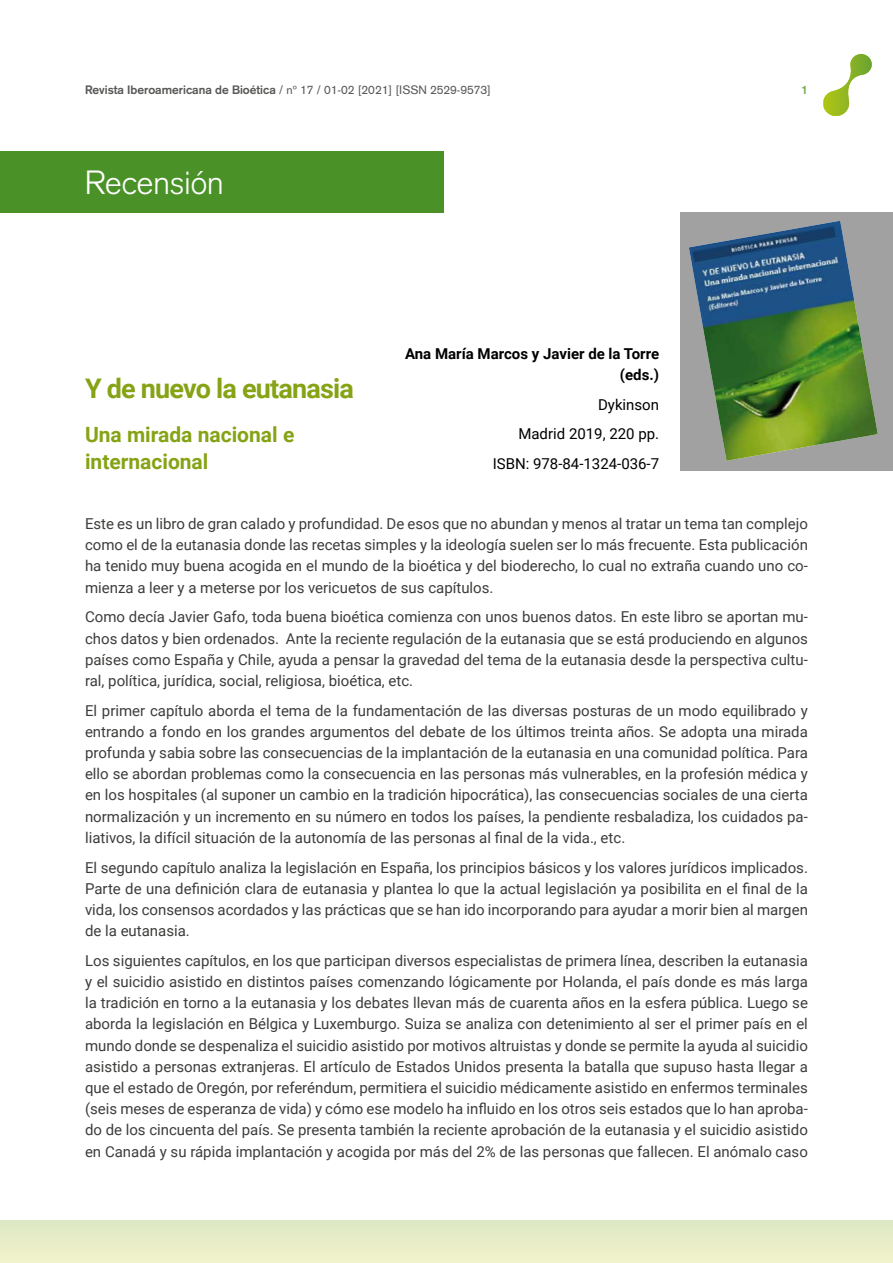
<style>
.page{position:relative;width:893px;height:1263px;background:#fff}
.page>*{position:absolute;margin:0;border:0;box-sizing:border-box;transform-origin:0 0}
.t1{font:300 33px "Akzidenz Grotesk";color:#fff}
._1__Epígrafe{font:700 27px "Roboto";letter-spacing:-.03em;color:#86a315}
._1__Epígrafe-2{font:700 21px/27px "Roboto";color:#86a315}
.t2{font:15px/21.1px "Roboto";color:#3c3c3b;text-align:justify}
.t3{font:15px "Roboto";color:#000}
.t4{font:700 15px/21px "Roboto";color:#000;text-align:right}
.t5{font:12px "Akzidenz Grotesk";color:#575756}
.t6{font:700 12px "Akzidenz Grotesk";color:#74a54c}
.s1{font-weight:700}
</style>
<div class="page">
<div style="left:0;top:1220px;width:893px;height:43px;background:#e7edc8"></div>
<svg style="left:823px;top:54px;width:49px;height:62px"></svg>
<div style="left:680px;top:213px;width:213px;height:258px;background:#a1a1a1"></div>
<div style="left:0;top:151px;width:444px;height:62px;background:#4a9228"></div>
<img style="left:689px;top:221px;width:189px;height:240px">
<p class="t5" style="left:85px;top:83px;width:407px"><span class="s1">Revista Iberoamericana de Bioética</span> / nº 17 / 01-02 [2021] [ISSN 2529-9573]</p>
<p class="t6" style="left:801px;top:83px;width:8px">1</p>
<p class="t1" style="left:85px;top:163px;width:140px">Recensión</p>
<p class="_1__Epígrafe" style="left:85px;top:369px;width:270px">Y de nuevo la eutanasia</p>
<p class="_1__Epígrafe-2" style="left:85px;top:420px;width:211px">Una mirada nacional e internacional</p>
<p class="t4" style="left:405px;top:343px;width:255px">Ana María Marcos y Javier de la Torre (eds.)</p>
<p class="t3" style="left:598px;top:394px;width:63px">Dykinson</p>
<p class="t3" style="left:518px;top:423px;width:142px">Madrid 2019, 220 pp.</p>
<p class="t3" style="left:493px;top:453px;width:168px">ISBN: 978-84-1324-036-7</p>
<p class="t2" style="left:85px;top:512px;width:724px">Este es un libro de gran calado y profundidad. De esos que no abundan y menos al tratar un tema tan complejo como el de la eutanasia donde las recetas simples y la ideología suelen ser lo más frecuente. Esta publicación ha tenido muy buena acogida en el mundo de la bioética y del bioderecho, lo cual no extraña cuando uno co&shy;mienza a leer y a meterse por los vericuetos de sus capítulos.</p>
<p class="t2" style="left:85px;top:606px;width:724px">Como decía Javier Gafo, toda buena bioética comienza con unos buenos datos. En este libro se aportan mu&shy;chos datos y bien ordenados. Ante la reciente regulación de la eutanasia que se está produciendo en algunos países como España y Chile, ayuda a pensar la gravedad del tema de la eutanasia desde la perspectiva cultu&shy;ral, política, jurídica, social, religiosa, bioética, etc.</p>
<p class="t2" style="left:85px;top:699px;width:724px">El primer capítulo aborda el tema de la fundamentación de las diversas posturas de un modo equilibrado y entrando a fondo en los grandes argumentos del debate de los últimos treinta años. Se adopta una mirada profunda y sabia sobre las consecuencias de la implantación de la eutanasia en una comunidad política. Para ello se abordan problemas como la consecuencia en las personas más vulnerables, en la profesión médica y en los hospitales (al suponer un cambio en la tradición hipocrática), las consecuencias sociales de una cierta normalización y un incremento en su número en todos los países, la pendiente resbaladiza, los cuidados pa&shy;liativos, la difícil situación de la autonomía de las personas al final de la vida., etc.</p>
<p class="t2" style="left:85px;top:856px;width:724px">El segundo capítulo analiza la legislación en España, los principios básicos y los valores jurídicos implicados.<br>Parte de una definición clara de eutanasia y plantea lo que la actual legislación ya posibilita en el final de la vida, los consensos acordados y las prácticas que se han ido incorporando para ayudar a morir bien al margen de la eutanasia.</p>
<p class="t2" style="left:85px;top:949px;width:724px">Los siguientes capítulos, en los que participan diversos especialistas de primera línea, describen la eutanasia y el suicidio asistido en distintos países comenzando lógicamente por Holanda, el país donde es más larga la tradición en torno a la eutanasia y los debates llevan más de cuarenta años en la esfera pública. Luego se aborda la legislación en Bélgica y Luxemburgo. Suiza se analiza con detenimiento al ser el primer país en el mundo donde se despenaliza el suicidio asistido por motivos altruistas y donde se permite la ayuda al suicidio asistido a personas extranjeras. El artículo de Estados Unidos presenta la batalla que supuso hasta llegar a que el estado de Oregón, por referéndum, permitiera el suicidio médicamente asistido en enfermos terminales (seis meses de esperanza de vida) y cómo ese modelo ha influido en los otros seis estados que lo han aproba&shy;do de los cincuenta del país. Se presenta también la reciente aprobación de la eutanasia y el suicidio asistido en Canadá y su rápida implantación y acogida por más del 2% de las personas que fallecen. El anómalo caso</p>
</div>
